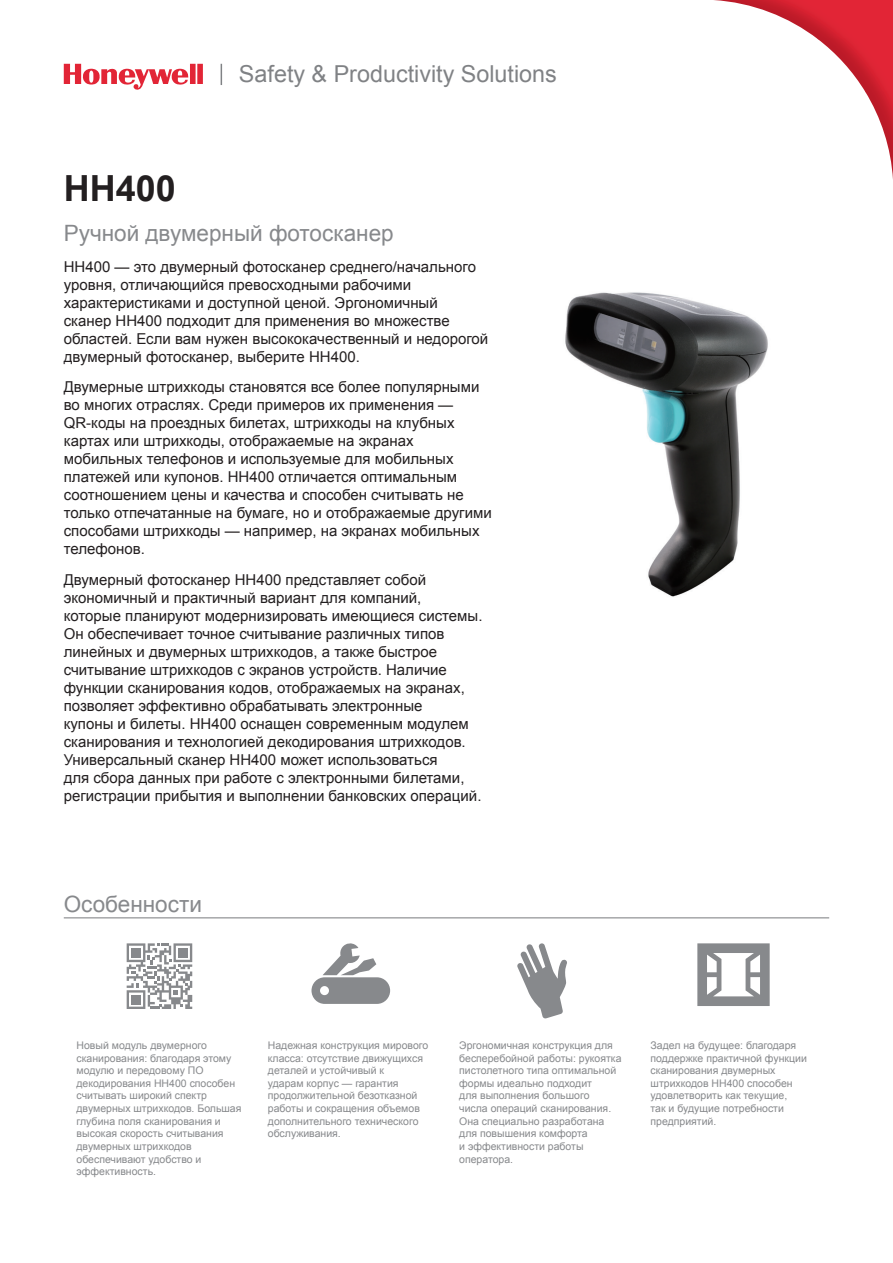
<style>
.page{position:relative;width:893px;height:1263px;background:#fff}
.page>*{position:absolute;margin:0;border:0;box-sizing:border-box;transform-origin:0 0}
.t1{font:700 36px "Arial";color:#231f20}
.t2{font:23.4px "Arial";color:#808285}
.t3{font:22.5px "Arial";color:#87898c}
.t4{font:15px/18px "Arial";color:#231f20}
.t5{font:10.5px/12.6px "Arial";color:#87898c}
</style>
<div class="page">
<svg style="left:64px;top:64px;width:139px;height:26px"></svg>
<svg style="left:221px;top:64px;width:1px;height:21px"></svg>
<img style="left:714px;top:0;width:179px;height:39px">
<img style="left:817px;top:39px;width:76px;height:52px">
<img style="left:865px;top:91px;width:28px;height:88px">
<hr style="left:64px;top:917px;width:765px;height:1px;background:#87898c">
<svg style="left:127px;top:943px;width:65px;height:66px"></svg>
<svg style="left:311px;top:943px;width:79px;height:61px"></svg>
<svg style="left:517px;top:943px;width:50px;height:75px"></svg>
<svg style="left:697px;top:943px;width:73px;height:63px"></svg>
<img style="left:565px;top:292px;width:203px;height:305px">
<h2 class="t2" style="left:239px;top:58px;width:319px">Safety &amp; Productivity Solutions</h2>
<h1 class="t1" style="left:64px;top:163px;width:114px">HH400</h1>
<h3 class="t3" style="left:64px;top:217px;width:331px">Ручной двумерный фотосканер</h3>
<p class="t4" style="left:64px;top:257px;width:426px">HH400 — это двумерный фотосканер среднего/начального уровня, отличающийся превосходными рабочими характеристиками и доступной ценой. Эргономичный сканер HH400 подходит для применения во множестве областей. Если вам нужен высококачественный и недорогой двумерный фотосканер, выберите HH400.</p>
<p class="t4" style="left:64px;top:378px;width:429px">Двумерные штрихкоды становятся все более популярными во многих отраслях. Среди примеров их применения — QR-коды на проездных билетах, штрихкоды на клубных картах или штрихкоды, отображаемые на экранах мобильных телефонов и используемые для мобильных платежей или купонов. HH400 отличается оптимальным соотношением цены и качества и способен считывать не только отпечатанные на бумаге, но и отображаемые другими способами штрихкоды — например, на экранах мобильных телефонов.</p>
<p class="t4" style="left:64px;top:571px;width:420px">Двумерный фотосканер HH400 представляет собой экономичный и практичный вариант для компаний,<br>которые планируют модернизировать имеющиеся системы.<br>Он обеспечивает точное считывание различных типов линейных и двумерных штрихкодов, а также быстрое считывание штрихкодов с экранов устройств. Наличие функции сканирования кодов, отображаемых на экранах, позволяет эффективно обрабатывать электронные<br>купоны и билеты. HH400 оснащен современным модулем сканирования и технологией декодирования штрихкодов.<br>Универсальный сканер HH400 может использоваться<br>для сбора данных при работе с электронными билетами, регистрации прибытия и выполнении банковских операций.</p>
<h3 class="t3" style="left:64px;top:888px;width:140px">Особенности</h3>
<p class="t5" style="left:77px;top:1039px;width:166px">Новый модуль двумерного сканирования: благодаря этому модулю и передовому ПО декодирования HH400 способен считывать широкий спектр двумерных штрихкодов. Большая глубина поля сканирования и высокая скорость считывания двумерных штрихкодов обеспечивают удобство и эффективность.</p>
<p class="t5" style="left:268px;top:1039px;width:162px">Надежная конструкция мирового класса: отсутствие движущихся деталей и устойчивый к<br>ударам корпус — гарантия продолжительной безотказной работы и сокращения объемов дополнительного технического обслуживания.</p>
<p class="t5" style="left:459px;top:1039px;width:164px">Эргономичная конструкция для бесперебойной работы: рукоятка пистолетного типа оптимальной формы идеально подходит<br>для выполнения большого<br>числа операций сканирования.<br>Она специально разработана для повышения комфорта<br>и эффективности работы оператора.</p>
<p class="t5" style="left:651px;top:1039px;width:158px">Задел на будущее: благодаря поддержке практичной функции сканирования двумерных штрихкодов HH400 способен удовлетворить как текущие,<br>так и будущие потребности предприятий.</p>
</div>
